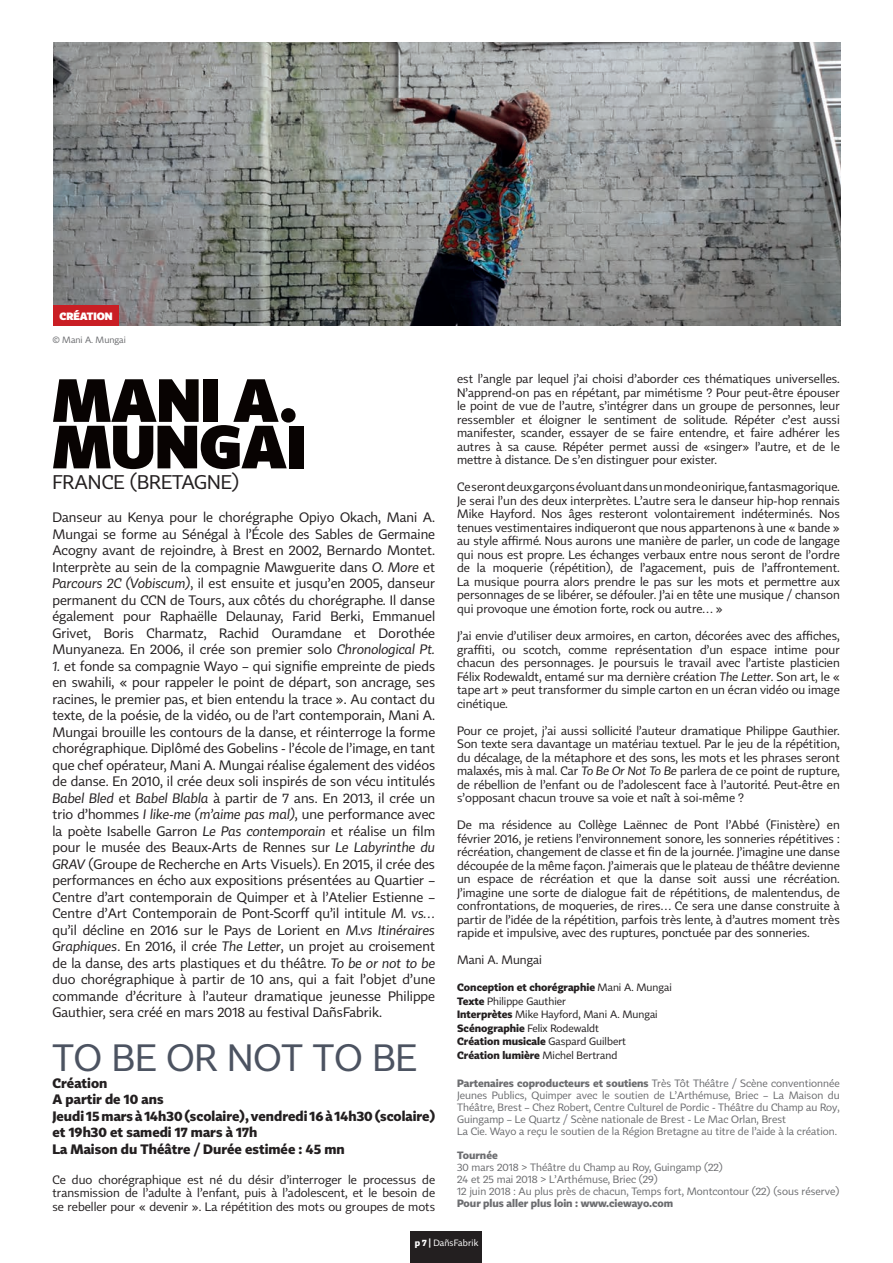
<style>
.page{position:relative;width:893px;height:1263px;background:#fff}
.page>*{position:absolute;margin:0;border:0;box-sizing:border-box;transform-origin:0 0}
.t1{font:900 60px/46.5px "Tabac Sans";color:#080302}
.t2{font:37.5px "Tabac Sans";color:#4c5361}
.t3{font:19.5px "Tabac Sans";color:#231f20}
.t4{font:13.5px/16.5px "Tabac Sans";color:#231f20;text-align:justify}
.t5{font:700 13.5px/16.5px "Tabac Sans";color:#231f20}
.t6{font:12px/13.5px "Tabac Sans";color:#231f20;text-align:justify}
.t7{font:10.5px/12px "Tabac Sans";color:#6c6d70}
.t8{font:10.5px/13.5px "Tabac Sans";color:#231f20}
.t9{font:700 10.5px "Tabac Sans";color:#6c6d70}
.t10{font:900 10.5px "Tabac Sans";color:#fff}
.t11{font:9px "Tabac Sans";color:#6c6d70}
.t12{font:9px "Tabac Sans";letter-spacing:.005em;color:#fff}
.s1{font-style:italic}
.s2{font-weight:700}
</style>
<div class="page">
<img style="left:53px;top:43px;width:787px;height:282px">
<div style="left:53px;top:305px;width:66px;height:20px;background:#c91e24"></div>
<div style="left:410px;top:1231px;width:72px;height:32px;background:#231f20"></div>
<p class="t10" style="left:60px;top:309px;width:55px">CRÉATION</p>
<p class="t11" style="left:52px;top:335px;width:75px">© Mani A. Mungai</p>
<h1 class="t1" style="left:52px;top:377px;width:255px">MANI A.<br>MUNGAI</h1>
<h3 class="t3" style="left:52px;top:471px;width:188px">FRANCE (BRETAGNE)</h3>
<p class="t4" style="left:52px;top:509px;width:384px">Danseur au Kenya pour le chorégraphe Opiyo Okach, Mani A.<br>Mungai se forme au Sénégal à l’École des Sables de Germaine Acogny avant de rejoindre, à Brest en 2002, Bernardo Montet.<br>Interprète au sein de la compagnie Mawguerite dans <span class="s1">O. More</span> et <span class="s1">Parcours 2C (Vobiscum)</span>, il est ensuite et jusqu’en 2005, danseur permanent du CCN de Tours, aux côtés du chorégraphe. Il danse également pour Raphaëlle Delaunay, Farid Berki, Emmanuel Grivet, Boris Charmatz, Rachid Ouramdane et Dorothée Munyaneza. En 2006, il crée son premier solo <span class="s1">Chronological Pt.</span></p>
<p class="t4" style="left:52px;top:658px;width:384px"><span class="s1">1.</span> et fonde sa compagnie Wayo – qui signifie empreinte de pieds en swahili, « pour rappeler le point de départ, son ancrage, ses racines, le premier pas, et bien entendu la trace ». Au contact du texte, de la poésie, de la vidéo, ou de l’art contemporain, Mani A.<br>Mungai brouille les contours de la danse, et réinterroge la forme chorégraphique. Diplômé des Gobelins - l’école de l’image, en tant que chef opérateur, Mani A. Mungai réalise également des vidéos de danse. En 2010, il crée deux soli inspirés de son vécu intitulés <span class="s1">Babel Bled</span> et <span class="s1">Babel Blabla</span> à partir de 7 ans. En 2013, il crée un trio d’hommes <span class="s1">I like-me (m’aime pas mal)</span>, une performance avec la poète Isabelle Garron <span class="s1">Le Pas contemporain</span> et réalise un film pour le musée des Beaux-Arts de Rennes sur <span class="s1">Le Labyrinthe du GRAV</span> (Groupe de Recherche en Arts Visuels). En 2015, il crée des performances en écho aux expositions présentées au Quartier – Centre d’art contemporain de Quimper et à l’Atelier Estienne – Centre d’Art Contemporain de Pont-Scorff qu’il intitule <span class="s1">M. vs… </span>qu’il décline en 2016 sur le Pays de Lorient en <span class="s1">M.vs Itinéraires Graphiques</span>. En 2016, il crée <span class="s1">The Letter</span>, un projet au croisement de la danse, des arts plastiques et du théâtre. <span class="s1">To be or not to be </span>duo chorégraphique à partir de 10 ans, qui a fait l’objet d’une commande d’écriture à l’auteur dramatique jeunesse Philippe Gauthier, sera créé en mars 2018 au festival DañsFabrik.</p>
<h2 class="t2" style="left:52px;top:1035px;width:366px">TO BE OR NOT TO BE</h2>
<p class="t5" style="left:52px;top:1075px;width:384px">Création<br>A partir de 10 ans<br>Jeudi 15 mars à 14h30 (scolaire), vendredi 16 à 14h30 (scolaire) et 19h30 et samedi 17 mars à 17h<br>La Maison du Théâtre / Durée estimée : 45 mn</p>
<p class="t6" style="left:52px;top:1173px;width:384px">Ce duo chorégraphique est né du désir d’interroger le processus de transmission de l’adulte à l’enfant, puis à l’adolescent, et le besoin de se rebeller pour « devenir ». La répétition des mots ou groupes de mots</p>
<p class="t6" style="left:457px;top:373px;width:384px">est l’angle par lequel j’ai choisi d’aborder ces thématiques universelles.<br>N’apprend-on pas en répétant, par mimétisme ? Pour peut-être épouser le point de vue de l’autre, s’intégrer dans un groupe de personnes, leur ressembler et éloigner le sentiment de solitude. Répéter c’est aussi manifester, scander, essayer de se faire entendre, et faire adhérer les autres à sa cause. Répéter permet aussi de «singer» l’autre, et de le mettre à distance. De s’en distinguer pour exister.</p>
<p class="t6" style="left:457px;top:481px;width:384px">Ce seront deux garçons évoluant dans un monde onirique, fantasmagorique.<br>Je serai l’un des deux interprètes. L’autre sera le danseur hip-hop rennais Mike Hayford. Nos âges resteront volontairement indéterminés. Nos tenues vestimentaires indiqueront que nous appartenons à une « bande » au style affirmé. Nous aurons une manière de parler, un code de langage qui nous est propre. Les échanges verbaux entre nous seront de l’ordre de la moquerie (répétition), de l’agacement, puis de l’affrontement.<br>La musique pourra alors prendre le pas sur les mots et permettre aux personnages de se libérer, se défouler. J’ai en tête une musique / chanson qui provoque une émotion forte, rock ou autre… »</p>
<p class="t6" style="left:457px;top:629px;width:384px">J’ai envie d’utiliser deux armoires, en carton, décorées avec des affiches, graffiti, ou scotch, comme représentation d’un espace intime pour chacun des personnages. Je poursuis le travail avec l’artiste plasticien Félix Rodewaldt, entamé sur ma dernière création <span class="s1">The Letter</span>. Son art, le « tape art » peut transformer du simple carton en un écran vidéo ou image cinétique.</p>
<p class="t6" style="left:457px;top:724px;width:384px">Pour ce projet, j’ai aussi sollicité l’auteur dramatique Philippe Gauthier.<br>Son texte sera davantage un matériau textuel. Par le jeu de la répétition, du décalage, de la métaphore et des sons, les mots et les phrases seront malaxés, mis à mal. Car <span class="s1">To Be Or Not To Be</span> parlera de ce point de rupture, de rébellion de l’enfant ou de l’adolescent face à l’autorité. Peut-être en s’opposant chacun trouve sa voie et naît à soi-même ?</p>
<p class="t6" style="left:457px;top:818px;width:384px">De ma résidence au Collège Laënnec de Pont l’Abbé (Finistère) en février 2016, je retiens l’environnement sonore, les sonneries répétitives : récréation, changement de classe et fin de la journée. J’imagine une danse découpée de la même façon. J’aimerais que le plateau de théâtre devienne un espace de récréation et que la danse soit aussi une récréation.<br>J’imagine une sorte de dialogue fait de répétitions, de malentendus, de confrontations, de moqueries, de rires… Ce sera une danse construite à partir de l’idée de la répétition, parfois très lente, à d’autres moment très rapide et impulsive, avec des ruptures, ponctuée par des sonneries.</p>
<p class="t6" style="left:457px;top:953px;width:86px">Mani A. Mungai</p>
<p class="t8" style="left:457px;top:981px;width:216px"><span class="s2">Conception et chorégraphie</span> Mani A. Mungai <span class="s2">Texte</span> Philippe Gauthier<br><span class="s2">Interprètes</span> Mike Hayford, Mani A. Mungai <span class="s2">Scénographie</span> Felix Rodewaldt<br><span class="s2">Création musicale</span> Gaspard Guilbert<br><span class="s2">Création lumière</span> Michel Bertrand</p>
<p class="t7" style="left:457px;top:1077px;width:384px"><span class="s2">Partenaires coproducteurs et soutiens</span> Très Tôt Théâtre / Scène conventionnée Jeunes Publics, Quimper avec le soutien de L’Arthémuse, Briec – La Maison du Théâtre, Brest – Chez Robert, Centre Culturel de Pordic - Théâtre du Champ au Roy, Guingamp – Le Quartz / Scène nationale de Brest - Le Mac Orlan, Brest<br>La Cie. Wayo a reçu le soutien de la Région Bretagne au titre de l’aide à la création.</p>
<p class="t9" style="left:457px;top:1149px;width:42px">Tournée</p>
<p class="t7" style="left:457px;top:1161px;width:384px">30 mars 2018 &gt; Théâtre du Champ au Roy, Guingamp (22)<br>24 et 25 mai 2018 &gt; L’Arthémuse, Briec (29)<br>12 juin 2018 : Au plus près de chacun, Temps fort, Montcontour (22) (sous réserve)</p>
<p class="t9" style="left:457px;top:1197px;width:218px">Pour plus aller plus loin : www.ciewayo.com</p>
<p class="t12" style="left:415px;top:1238px;width:65px"><span class="s2">p 7 |</span> DañsFabrik</p>
</div>
